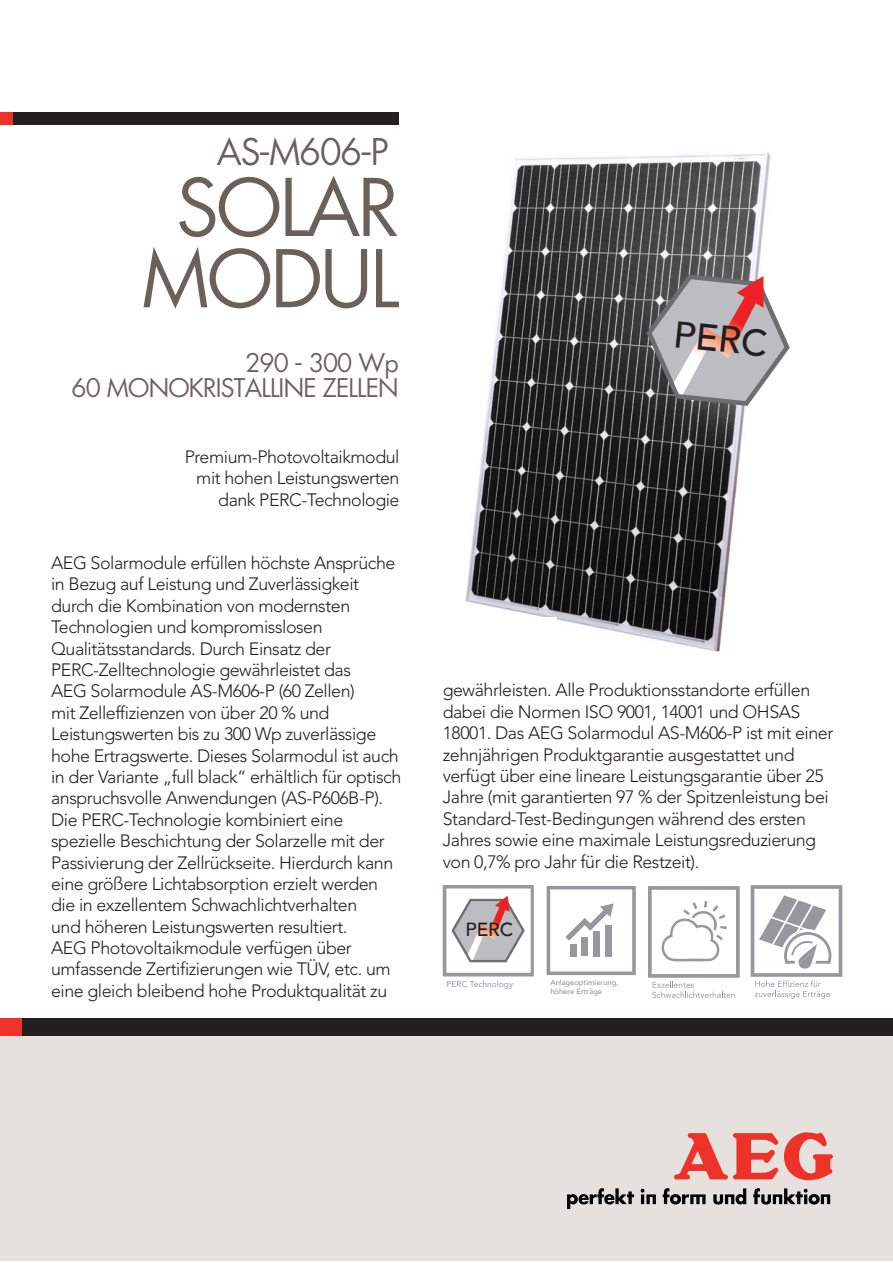
<style>
.page{position:relative;width:893px;height:1263px;background:#fff}
.page>*{position:absolute;margin:0;border:0;box-sizing:border-box;transform-origin:0 0}
.t1{font:87.15px/71.2px "AEG Renner";letter-spacing:-.025em;color:#6c605a;text-align:center}
.t2{font:40.35px "AEG Renner";letter-spacing:-.025em;color:#6c605a}
.t3{font:500 37.35px "Avenir LT Com";color:#231f20}
.t4{font:28.2px/25.2px "AEG Renner";letter-spacing:-.025em;color:#6c605a;text-align:right}
.t5{font:500 19.05px "Avenir LT Com";color:#231f20}
.t6{font:300 17.85px/21.5px "Avenir LT Pro";letter-spacing:-.025em;color:#231f20}
.t7{font:8.4px "Avenir LT Pro";color:#95999d}
.t8{font:500 7.5px/9px "Avenir LT Com";color:#95999d}
</style>
<div class="page">
<img style="left:465px;top:152px;width:306px;height:500px">
<div style="left:0;top:1025px;width:893px;height:236px;background:#e7e1de"></div>
<svg style="left:567px;top:1188px;width:67px;height:21px"></svg>
<svg style="left:641px;top:1189px;width:15px;height:15px"></svg>
<svg style="left:663px;top:1188px;width:42px;height:17px"></svg>
<svg style="left:713px;top:1188px;width:33px;height:17px"></svg>
<svg style="left:753px;top:1188px;width:77px;height:17px"></svg>
<svg style="left:674px;top:1132px;width:159px;height:48px"></svg>
<div style="left:18px;top:1018px;width:875px;height:18px;background:#231f20"></div>
<div style="left:0;top:1018px;width:22px;height:18px;background:#ee3129"></div>
<div style="left:442px;top:617px;width:115px;height:47px;background:#fff"></div>
<svg style="left:648px;top:886px;width:92px;height:112px"></svg>
<svg style="left:443px;top:885px;width:91px;height:91px"></svg>
<svg style="left:751px;top:885px;width:91px;height:114px"></svg>
<svg style="left:547px;top:886px;width:89px;height:89px"></svg>
<div style="left:605px;top:925px;width:6px;height:31px;background:#95999d"></div>
<div style="left:593px;top:931px;width:7px;height:25px;background:#95999d"></div>
<div style="left:581px;top:937px;width:7px;height:19px;background:#95999d"></div>
<div style="left:570px;top:944px;width:6px;height:12px;background:#95999d"></div>
<div style="left:3px;top:113px;width:395px;height:12px;background:#231f20"></div>
<div style="left:0;top:113px;width:12px;height:12px;background:#ee3129"></div>
<svg style="left:643px;top:272px;width:147px;height:136px"></svg>
<h2 class="t2" style="left:217px;top:137px;width:173px">AS-M606-P</h2>
<h1 class="t1" style="left:141px;top:182px;width:259px">SOLAR<br>MODUL</h1>
<h3 class="t4" style="left:71px;top:353px;width:328px">290 - 300 Wp<br>60 MONOKRISTALLINE ZELLEN</h3>
<p class="t6" style="left:185px;top:447px;width:216px;text-align:right">Premium-Photovoltaikmodul mit hohen Leistungswerten dank PERC-Technologie</p>
<p class="t6" style="left:51px;top:554px;width:352px">AEG Solarmodule erfüllen höchste Ansprüche in Bezug auf Leistung und Zuverlässigkeit durch die Kombination von modernsten Technologien und kompromisslosen Qualitätsstandards. Durch Einsatz der PERC-Zelltechnologie gewährleistet das<br>AEG Solarmodule AS-M606-P (60 Zellen)<br>mit Zelleffizienzen von über 20 % und Leistungswerten bis zu 300 Wp zuverlässige hohe Ertragswerte. Dieses Solarmodul ist auch in der Variante „full black“ erhältlich für optisch anspruchsvolle Anwendungen (AS-P606B-P).<br>Die PERC-Technologie kombiniert eine spezielle Beschichtung der Solarzelle mit der Passivierung der Zellrückseite. Hierdurch kann eine größere Lichtabsorption erzielt werden die in exzellentem Schwachlichtverhalten<br>und höheren Leistungswerten resultiert.<br>AEG Photovoltaikmodule verfügen über umfassende Zertifizierungen wie TÜV, etc. um eine gleich bleibend hohe Produktqualität zu</p>
<h3 class="t3" style="left:675px;top:319px;width:95px;rotate:6deg">PERC</h3>
<p class="t6" style="left:443px;top:681px;width:392px">gewährleisten. Alle Produktionsstandorte erfüllen dabei die Normen ISO 9001, 14001 und OHSAS 18001. Das AEG Solarmodul AS-M606-P ist mit einer zehnjährigen Produktgarantie ausgestattet und verfügt über eine lineare Leistungsgarantie über 25<br>Jahre (mit garantierten 97 % der Spitzenleistung bei Standard-Test-Bedingungen während des ersten Jahres sowie eine maximale Leistungsreduzierung von 0,7% pro Jahr für die Restzeit).</p>
<p class="t5" style="left:465px;top:922px;width:49px">PERC</p>
<p class="t7" style="left:447px;top:980px;width:68px">PERC Technology</p>
<p class="t8" style="left:550px;top:979px;width:70px">Anlageoptimierung, höhere Erträge</p>
</div>
